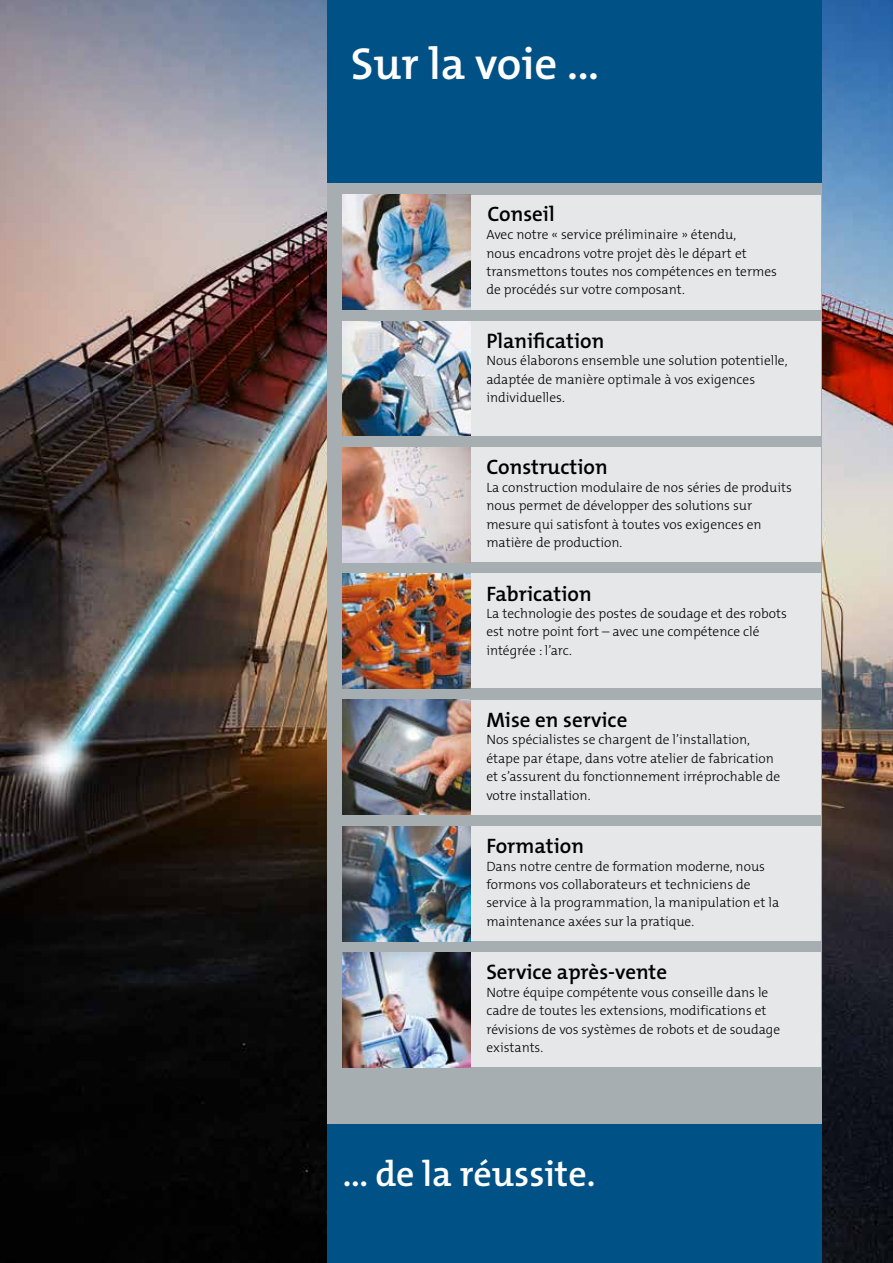
<style>
.page{position:relative;width:893px;height:1263px;background:#fff}
.page>*{position:absolute;margin:0;border:0;box-sizing:border-box;transform-origin:0 0}
.t1{font:600 45px "The Mix B6";color:#fff}
.t2{font:600 36px "The Mix B6";color:#fff}
.t3{font:600 21px "The Mix B6";color:#000}
.t4{font:300 13.5px/18.3px "The Mix B3";color:#000}
</style>
<div class="page">
<img style="left:0;top:0;width:893px;height:1263px">
<div style="left:327px;top:0;width:494px;height:183px;background:#005286"></div>
<div style="left:327px;top:183px;width:494px;height:942px;background:#a7aeb1"></div>
<div style="left:327px;top:1125px;width:494px;height:138px;background:#005286"></div>
<div style="left:463px;top:321px;width:358px;height:114px;background:#e5e7e9"></div>
<div style="left:463px;top:574px;width:358px;height:114px;background:#e5e7e9"></div>
<div style="left:466px;top:700px;width:355px;height:114px;background:#e5e7e9"></div>
<div style="left:463px;top:826px;width:358px;height:115px;background:#e5e7e9"></div>
<img style="left:343px;top:826px;width:127px;height:115px">
<div style="left:463px;top:952px;width:358px;height:115px;background:#e5e7e9"></div>
<img style="left:343px;top:952px;width:127px;height:115px">
<div style="left:471px;top:195px;width:350px;height:114px;background:#e5e7e9"></div>
<div style="left:463px;top:447px;width:358px;height:115px;background:#e5e7e9"></div>
<img style="left:343px;top:195px;width:127px;height:115px">
<img style="left:343px;top:321px;width:127px;height:115px">
<img style="left:343px;top:447px;width:127px;height:115px">
<img style="left:343px;top:574px;width:127px;height:114px">
<img style="left:343px;top:700px;width:127px;height:115px">
<h1 class="t1" style="left:351px;top:39px;width:250px">Sur la voie ...</h1>
<h3 class="t3" style="left:487px;top:202px;width:69px">Conseil</h3>
<p class="t4" style="left:486px;top:226px;width:292px">Avec notre « service préliminaire » étendu,<br>nous encadrons votre projet dès le départ et transmettons toutes nos compétences en termes de procédés sur votre composant.</p>
<h3 class="t3" style="left:486px;top:330px;width:119px">Planification</h3>
<p class="t4" style="left:486px;top:352px;width:303px">Nous élaborons ensemble une solution potentielle, adaptée de manière optimale à vos exigences individuelles.</p>
<h3 class="t3" style="left:486px;top:456px;width:123px">Construction</h3>
<p class="t4" style="left:486px;top:478px;width:307px">La construction modulaire de nos séries de produits nous permet de développer des solutions sur mesure qui satisfont à toutes vos exigences en matière de production.</p>
<h3 class="t3" style="left:486px;top:582px;width:107px">Fabrication</h3>
<p class="t4" style="left:486px;top:605px;width:302px">La technologie des postes de soudage et des robots est notre point fort – avec une compétence clé intégrée : l’arc.</p>
<h3 class="t3" style="left:486px;top:709px;width:143px">Mise en service</h3>
<p class="t4" style="left:486px;top:731px;width:295px">Nos spécialistes se chargent de l’installation, étape par étape, dans votre atelier de fabrication et s’assurent du fonctionnement irréprochable de votre installation.</p>
<h3 class="t3" style="left:486px;top:834px;width:99px">Formation</h3>
<p class="t4" style="left:486px;top:857px;width:294px">Dans notre centre de formation moderne, nous formons vos collaborateurs et techniciens de service à la programmation, la manipulation et la maintenance axées sur la pratique.</p>
<h3 class="t3" style="left:486px;top:960px;width:182px">Service après-vente</h3>
<p class="t4" style="left:486px;top:984px;width:295px">Notre équipe compétente vous conseille dans le cadre de toutes les extensions, modifications et révisions de vos systèmes de robots et de soudage existants.</p>
<h2 class="t2" style="left:343px;top:1154px;width:254px">... de la réussite.</h2>
</div>
